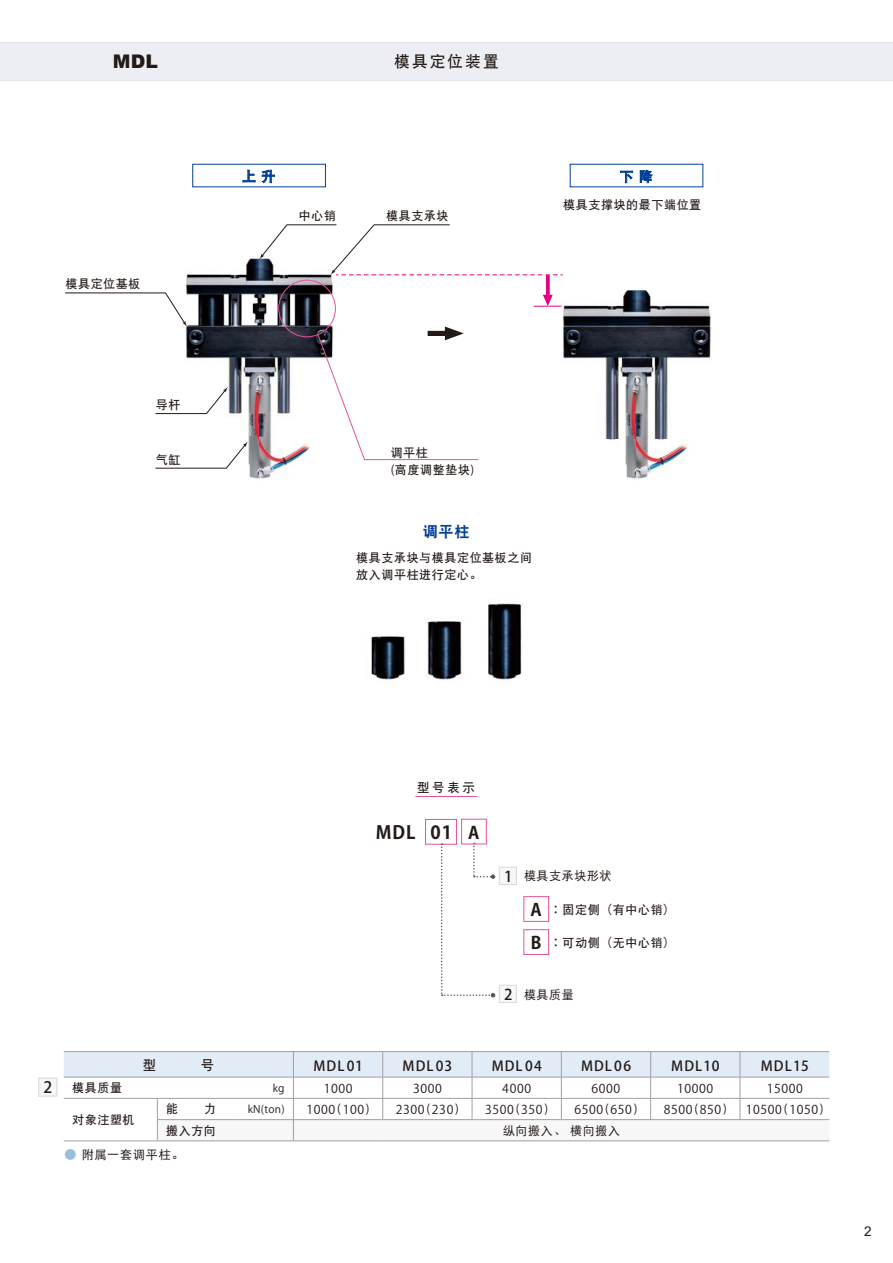
<style>
.page{position:relative;width:893px;height:1263px;background:#fff}
.page>*{position:absolute;margin:0;border:0;box-sizing:border-box;transform-origin:0 0}
.t1{font:900 18.75px "Arial";color:#231916}
.t2{font:18px "Koz Go Pro Bold 90 msp RKSJ H";color:#231916}
.t3{font:17.1px/33.2px "Koz Go Pro Bold 90 msp RKSJ H";color:#231916}
.t4{font:15.75px "DF Hei GB W7 GBK EUC H";letter-spacing:.145em;color:#231916}
.t5{font:15.75px "Koz Go Pro Medium 90 msp RKSJ H";color:#231916}
.t6{font:15px "DF Hei GB W9 GBK EUC H";color:#004098}
.t7{font:15px "Koz Go Pro Medium 90 msp RKSJ H";color:#231916}
.t8{font:13.8px "Koz Go Pro Medium 90 msp RKSJ H";letter-spacing:.08em;color:#231916}
.t9{font:13.5px "DF Hei GB W7 GBK EUC H";color:#004098}
.t10{font:13.5px "Arial";color:#231916}
.t11{font:12.6px "DF Hei GB W7 GBK EUC H";color:#231916}
.t12{font:12.3px "Koz Go Pro Regular 90 msp RKSJ H";letter-spacing:.05em;color:#231916}
.t13{font:12px/16.5px "DF Hei GB W7 GBK EUC H";letter-spacing:.05em;color:#231916}
.t14{font:12px "DF Hei GB W5 GBK EUC H";letter-spacing:.05em;color:#231916}
.t15{font:10.5px "Koz Go Pro Regular 90 msp RKSJ H";letter-spacing:.025em;color:#231916}
.s1{font-family:"Koz Go Pro Regular 90 msp RKSJ H"}
.s2{font-size:17.1px}
.s3{font-family:"Koz Go Pro Medium 90 msp RKSJ H"}
.s4{font-size:12px}
.s5{font-family:"Koz Go Pro Regular 90 msp RKSJ H";color:#97bede}
</style>
<div class="page">
<img style="left:562px;top:290px;width:149px;height:189px">
<img style="left:162px;top:258px;width:174px;height:221px">
<img style="left:371px;top:603px;width:151px;height:77px">
<div style="left:425px;top:819px;width:32px;height:26px;border:1px solid #e85298"></div>
<div style="left:499px;top:867px;width:17px;height:18px;background:#f7f7f8"></div>
<div style="left:499px;top:867px;width:18px;height:18px;border:1px solid #d7d9dc"></div>
<div style="left:499px;top:985px;width:17px;height:18px;background:#f7f7f8"></div>
<div style="left:499px;top:985px;width:18px;height:18px;border:1px solid #d7d9dc"></div>
<svg style="left:441px;top:843px;width:54px;height:154px"></svg>
<div style="left:461px;top:819px;width:26px;height:25px;border:1px solid #e85298"></div>
<div style="left:523px;top:896px;width:26px;height:26px;border:1px solid #e85298"></div>
<div style="left:523px;top:929px;width:26px;height:26px;border:1px solid #e85298"></div>
<svg style="left:317px;top:327px;width:161px;height:133px"></svg>
<svg style="left:259px;top:224px;width:304px;height:83px"></svg>
<svg style="left:65px;top:293px;width:122px;height:34px"></svg>
<svg style="left:155px;top:387px;width:73px;height:27px"></svg>
<svg style="left:155px;top:442px;width:93px;height:27px"></svg>
<svg style="left:192px;top:163px;width:511px;height:25px"></svg>
<hr style="left:415px;top:796px;width:62px;height:1px;background:#e85298">
<hr style="left:64px;top:1051px;width:319px;height:1px;background:#9f9fa0">
<hr style="left:383px;top:1051px;width:89px;height:1px;background:#9f9fa0">
<hr style="left:472px;top:1051px;width:89px;height:1px;background:#9f9fa0">
<hr style="left:561px;top:1051px;width:90px;height:1px;background:#9f9fa0">
<hr style="left:651px;top:1051px;width:89px;height:1px;background:#9f9fa0">
<hr style="left:740px;top:1051px;width:89px;height:1px;background:#9f9fa0">
<hr style="left:64px;top:1141px;width:93px;height:1px;background:#9f9fa0">
<svg style="left:64px;top:1052px;width:765px;height:89px"></svg>
<hr style="left:383px;top:1119px;width:178px;height:1px;background:#9f9fa0">
<hr style="left:561px;top:1119px;width:268px;height:1px;background:#9f9fa0">
<hr style="left:157px;top:1141px;width:226px;height:1px;background:#9f9fa0">
<hr style="left:383px;top:1141px;width:178px;height:1px;background:#9f9fa0">
<hr style="left:561px;top:1141px;width:268px;height:1px;background:#9f9fa0">
<div style="left:39px;top:1078px;width:18px;height:18px;background:#f7f7f8"></div>
<div style="left:38px;top:1078px;width:19px;height:19px;border:1px solid #d7d9dc"></div>
<div style="left:0;top:43px;width:893px;height:38px;background:#eceef3"></div>
<svg style="left:0;top:42px;width:893px;height:1px"></svg>
<h1 class="t1" style="left:113px;top:48px;width:47px">MDL</h1>
<h3 class="t4" style="left:394px;top:55px;width:107px">模具定位装置</h3>
<p class="t9" style="left:242px;top:171px;width:34px">上升</p>
<p class="t9" style="left:620px;top:171px;width:34px">下降</p>
<p class="t13" style="left:65px;top:277px;width:76px">模具定位基板</p>
<p class="t13" style="left:156px;top:398px;width:26px">导杆</p>
<p class="t13" style="left:156px;top:452px;width:26px">气缸</p>
<p class="t13" style="left:299px;top:209px;width:39px">中心销</p>
<p class="t13" style="left:386px;top:209px;width:64px">模具支承块</p>
<p class="t13" style="left:563px;top:198px;width:139px">模具支撑块的最下端位置</p>
<p class="t13" style="left:391px;top:446px;width:39px">调平柱</p>
<p class="t13" style="left:391px;top:463px;width:85px"><span class="s1">(</span>高度调整垫块<span class="s1">)</span></p>
<p class="t6" style="left:423px;top:526px;width:48px">调平柱</p>
<p class="t13" style="left:356px;top:551px;width:177px">模具支承块与模具定位基板之间放入调平柱进行定心。</p>
<p class="t11" style="left:417px;top:783px;width:60px">型号表示</p>
<h2 class="t2" style="left:376px;top:826px;width:105px">MDL 01 <span class="s2">A</span></h2>
<p class="t7" style="left:504px;top:870px;width:10px">1</p>
<p class="t14" style="left:524px;top:871px;width:89px">模具支承块形状</p>
<p class="t13" style="left:550px;top:903px;width:127px"><span class="s3">：</span>固定侧<span class="s3">（</span>有中心销<span class="s3">）</span></p>
<p class="t13" style="left:550px;top:936px;width:127px"><span class="s3">：</span>可动侧<span class="s3">（</span>无中心销<span class="s3">）</span></p>
<h3 class="t3" style="left:530px;top:895px;width:13px">A<br>B</h3>
<p class="t7" style="left:504px;top:988px;width:10px">2</p>
<p class="t14" style="left:524px;top:990px;width:51px">模具质量</p>
<h3 class="t5" style="left:43px;top:1081px;width:10px">2</h3>
<p class="t8" style="left:313px;top:1060px;width:51px">MDL01</p>
<p class="t8" style="left:403px;top:1060px;width:51px">MDL03</p>
<p class="t8" style="left:492px;top:1060px;width:52px">MDL04</p>
<p class="t8" style="left:581px;top:1060px;width:52px">MDL06</p>
<p class="t8" style="left:671px;top:1060px;width:50px">MDL10</p>
<p class="t8" style="left:761px;top:1060px;width:49px">MDL15</p>
<p class="t13" style="left:72px;top:1081px;width:51px">模具质量</p>
<p class="t15" style="left:273px;top:1084px;width:13px">kg</p>
<p class="t12" style="left:324px;top:1083px;width:30px">1000</p>
<p class="t12" style="left:413px;top:1083px;width:30px">3000</p>
<p class="t12" style="left:502px;top:1083px;width:30px">4000</p>
<p class="t12" style="left:592px;top:1083px;width:30px">6000</p>
<p class="t12" style="left:677px;top:1083px;width:38px">10000</p>
<p class="t12" style="left:767px;top:1083px;width:38px">15000</p>
<p class="t13" style="left:72px;top:1113px;width:64px">对象注塑机</p>
<p class="t13" style="left:166px;top:1102px;width:51px">能　　力</p>
<p class="t15" style="left:248px;top:1105px;width:38px">kN(ton)</p>
<p class="t12" style="left:307px;top:1105px;width:65px">1000<span class="s4">(</span>100<span class="s4">)</span></p>
<p class="t12" style="left:396px;top:1105px;width:65px">2300<span class="s4">(</span>230<span class="s4">)</span></p>
<p class="t12" style="left:485px;top:1105px;width:65px">3500<span class="s4">(</span>350<span class="s4">)</span></p>
<p class="t12" style="left:574px;top:1105px;width:65px">6500<span class="s4">(</span>650<span class="s4">)</span></p>
<p class="t12" style="left:664px;top:1105px;width:65px">8500<span class="s4">(</span>850<span class="s4">)</span></p>
<p class="t12" style="left:746px;top:1105px;width:79px">10500<span class="s4">(</span>1050<span class="s4">)</span></p>
<p class="t13" style="left:166px;top:1123px;width:51px">搬入方向</p>
<p class="t14" style="left:503px;top:1126px;width:118px">纵向搬入、横向搬入</p>
<p class="t14" style="left:65px;top:1150px;width:121px"><span class="s5">●</span> 附属一套调平柱。</p>
<p class="t10" style="left:864px;top:1224px;width:9px">2</p>
</div>
